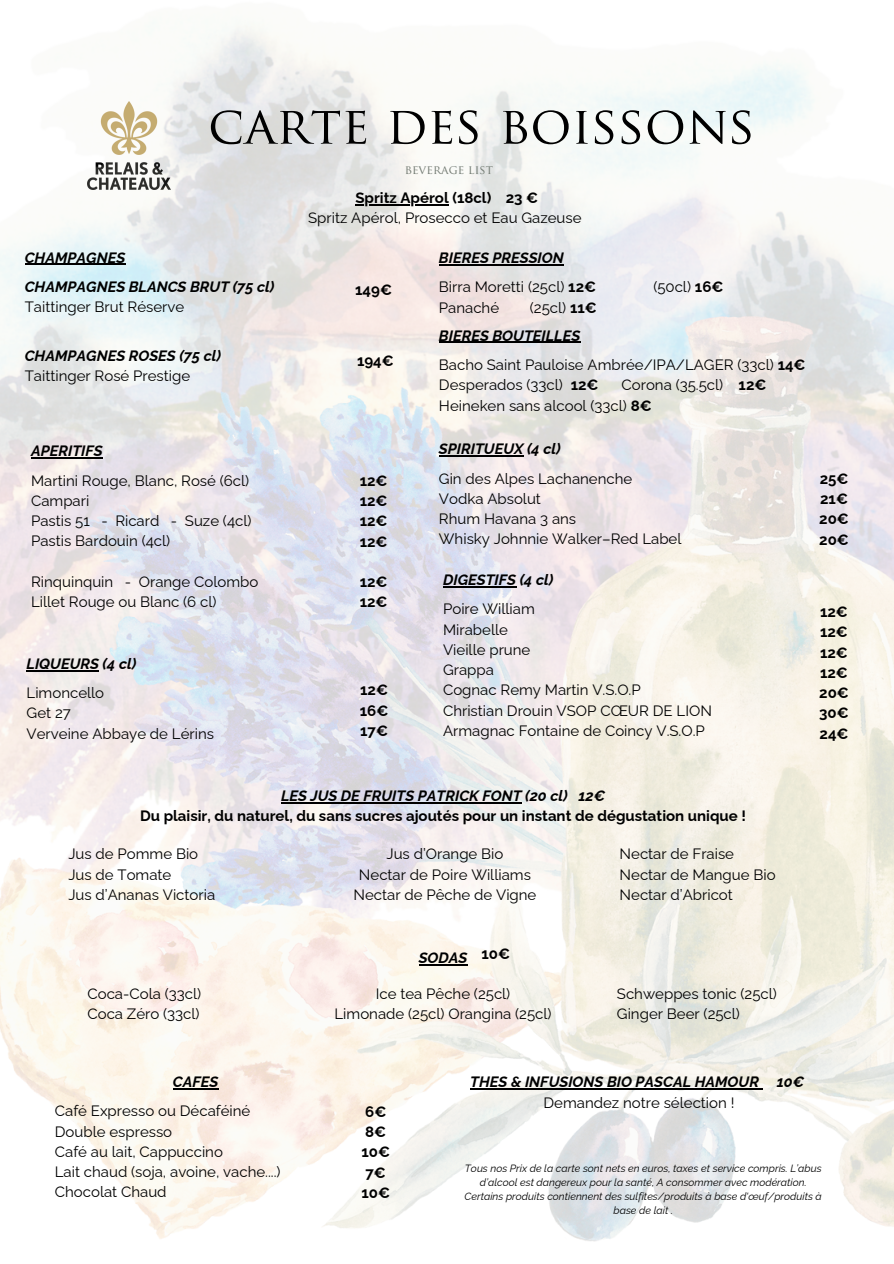
<style>
.page{position:relative;width:894px;height:1264px;background:#fff}
.page>*{position:absolute;margin:0;border:0;box-sizing:border-box;transform-origin:0 0}
.t1{font:51px "Trajan Pro";color:#000}
.t2{font:15px/20.2px "Raleway";color:#000}
.t3{font:700 15px/20.2px "Raleway";color:#000}
.t4{font:italic 700 15px/29.2px "Raleway";color:#000}
.t5{font:12px "Trajan Pro";color:#717971}
.t6{font:italic 10.5px/14px "Raleway";color:#000;text-align:center}
.s1{font-weight:700;font-style:italic}
.s2{font-weight:400;font-style:normal}
.s3{font-weight:700}
.s4{font-style:italic}
</style>
<div class="page">
<img style="left:0;top:25px;width:893px;height:1217px">
<hr style="left:25px;top:264px;width:100px;height:1px;background:#000">
<hr style="left:31px;top:457px;width:72px;height:1px;background:#000">
<hr style="left:27px;top:670px;width:72px;height:1px;background:#000">
<hr style="left:355px;top:204px;width:93px;height:1px;background:#000">
<hr style="left:439px;top:264px;width:124px;height:1px;background:#000">
<hr style="left:439px;top:342px;width:141px;height:1px;background:#000">
<hr style="left:439px;top:455px;width:84px;height:1px;background:#000">
<hr style="left:443px;top:586px;width:73px;height:1px;background:#000">
<hr style="left:281px;top:802px;width:240px;height:1px;background:#000">
<hr style="left:418px;top:964px;width:49px;height:1px;background:#000">
<hr style="left:470px;top:1088px;width:288px;height:1px;background:#000">
<hr style="left:173px;top:1088px;width:45px;height:1px;background:#000">
<h3 class="t1" style="left:208px;top:105px;width:548px">CARTE DES BOISSONS</h3>
<p class="t4" style="left:25px;top:243px;width:251px">CHAMPAGNES<br>CHAMPAGNES BLANCS BRUT (75 cl)</p>
<p class="t2" style="left:25px;top:297px;width:161px">Taittinger Brut Réserve</p>
<p class="t2" style="left:25px;top:345px;width:198px"><span class="s1">CHAMPAGNES ROSES (75 cl)<br></span>Taittinger Rosé Prestige</p>
<h1 class="t2" style="left:31px;top:436px;width:219px;line-height:29.2px"><span class="s1">APERITIFS<br></span>Martini Rouge, Blanc, Rosé (6cl)</h1>
<h1 class="t2" style="left:31px;top:490px;width:222px">Campari<br>Pastis 51 - Ricard - Suze (4cl)<br>Pastis Bardouin (4cl)</h1>
<h5 class="t2" style="left:31px;top:571px;width:229px">Rinquinquin - Orange Colombo<br>Lillet Rouge ou Blanc (6 cl)</h5>
<h4 class="t4" style="left:27px;top:649px;width:111px">LIQUEURS (4 cl)<br><span class="s2">Limoncello</span></h4>
<h4 class="t2" style="left:27px;top:703px;width:189px">Get 27<br>Verveine Abbaye de Lérins</h4>
<h4 class="t5" style="left:404px;top:165px;width:90px">BEVERAGE LIST</h4>
<h4 class="t2" style="left:308px;top:188px;width:275px;text-align:center"><span class="s3">Spritz Apérol (18cl) 23 €<br></span>Spritz Apérol, Prosecco et Eau Gazeuse</h4>
<h4 class="t2" style="left:439px;top:243px;width:159px;line-height:29.2px"><span class="s1">BIERES PRESSION<br></span>Birra Moretti (25cl) <span class="s3">12€</span></h4>
<h3 class="t3" style="left:355px;top:279px;width:38px">149€</h3>
<h4 class="t2" style="left:653px;top:277px;width:72px">(50cl) <span class="s3">16€</span></h4>
<h4 class="t3" style="left:357px;top:350px;width:38px">194€</h4>
<h3 class="t3" style="left:359px;top:470px;width:29px">12€<br>12€</h3>
<h3 class="t3" style="left:359px;top:511px;width:29px">12€<br>12€</h3>
<h3 class="t3" style="left:359px;top:571px;width:29px">12€<br>12€</h3>
<h4 class="t3" style="left:360px;top:680px;width:30px;text-align:justify">12€ 16€ 17€</h4>
<h4 class="t2" style="left:439px;top:293px;width:368px;line-height:28.7px;text-indent:91px">(25cl) <span class="s3">11€<br></span><span class="s1">BIERES BOUTEILLES<br></span>Bacho Saint Pauloise Ambrée/IPA/LAGER (33cl) <span class="s3">14€</span></h4>
<h4 class="t2" style="left:439px;top:375px;width:161px">Desperados (33cl) <span class="s3">12€</span></h4>
<h4 class="t2" style="left:439px;top:297px;width:62px">Panaché</h4>
<h4 class="t2" style="left:439px;top:375px;width:329px;text-indent:182px">Corona (35.5cl) <span class="s3">12€<br></span>Heineken sans alcool (33cl) <span class="s3">8€</span></h4>
<h3 class="t2" style="left:439px;top:434px;width:195px;line-height:29.2px"><span class="s1">SPIRITUEUX (4 cl)<br></span>Gin des Alpes Lachanenche</h3>
<h3 class="t2" style="left:439px;top:488px;width:244px">Vodka Absolut<br>Rhum Havana 3 ans<br>Whisky Johnnie Walker–Red Label</h3>
<h3 class="t4" style="left:443px;top:565px;width:112px">DIGESTIFS (4 cl)<br><span class="s2">Poire William</span></h3>
<h3 class="t2" style="left:443px;top:619px;width:270px">Mirabelle<br>Vieille prune<br>Grappa<br>Cognac Remy Martin V.S.O.P<br>Christian Drouin VSOP CŒUR DE LION<br>Armagnac Fontaine de Coincy V.S.O.P</h3>
<h4 class="t3" style="left:819px;top:468px;width:31px;text-align:justify">25€ 21€ 20€ 20€</h4>
<h4 class="t3" style="left:819px;top:601px;width:31px;text-align:justify">12€ 12€ 12€ 12€ 20€ 30€ 24€</h4>
<h4 class="t3" style="left:140px;top:785px;width:607px;text-align:center"><span class="s4">LES JUS DE FRUITS PATRICK FONT (20 cl) 12€<br></span>Du plaisir, du naturel, du sans sucres ajoutés pour un instant de dégustation unique !</h4>
<h4 class="t2" style="left:68px;top:843px;width:148px">Jus de Pomme Bio<br>Jus de Tomate<br>Jus d’Ananas Victoria</h4>
<h3 class="t2" style="left:353px;top:843px;width:184px;text-align:center">Jus d’Orange Bio<br>Nectar de Poire Williams<br>Nectar de Pêche de Vigne</h3>
<h2 class="t2" style="left:619px;top:843px;width:157px">Nectar de Fraise<br>Nectar de Mangue Bio<br>Nectar d’Abricot</h2>
<h3 class="t4" style="left:418px;top:943px;width:50px">SODAS</h3>
<h4 class="t3" style="left:481px;top:943px;width:30px">10€</h4>
<h4 class="t2" style="left:87px;top:983px;width:115px">Coca-Cola (33cl)<br>Coca Zéro (33cl)</h4>
<h4 class="t2" style="left:616px;top:983px;width:161px">Schweppes tonic (25cl)<br>Ginger Beer (25cl)</h4>
<h4 class="t2" style="left:334px;top:983px;width:218px;text-align:center">Ice tea Pêche (25cl)<br>Limonade (25cl) Orangina (25cl)</h4>
<h4 class="t2" style="left:55px;top:1067px;width:197px;line-height:29.2px;text-indent:118px"><span class="s1">CAFES<br></span>Café Expresso ou Décaféiné</h4>
<h4 class="t2" style="left:55px;top:1121px;width:227px">Double espresso<br>Café au lait, Cappuccino<br>Lait chaud (soja, avoine, vache....)<br>Chocolat Chaud</h4>
<h3 class="t3" style="left:361px;top:1101px;width:30px">6€<br>8€<br>10€<br>7€<br>10€</h3>
<h4 class="t4" style="left:470px;top:1072px;width:335px;line-height:20.2px;text-align:center">THES &amp; INFUSIONS BIO PASCAL HAMOUR 10€<br><span class="s2">Demandez notre sélection !</span></h4>
<h3 class="t6" style="left:464px;top:1161px;width:358px">Tous nos Prix de la carte sont nets en euros, taxes et service compris. L’abus d’alcool est dangereux pour la santé, A consommer avec modération.<br>Certains produits contiennent des sulfites/produits à base d'œuf/produits à base de lait .</h3>
</div>
